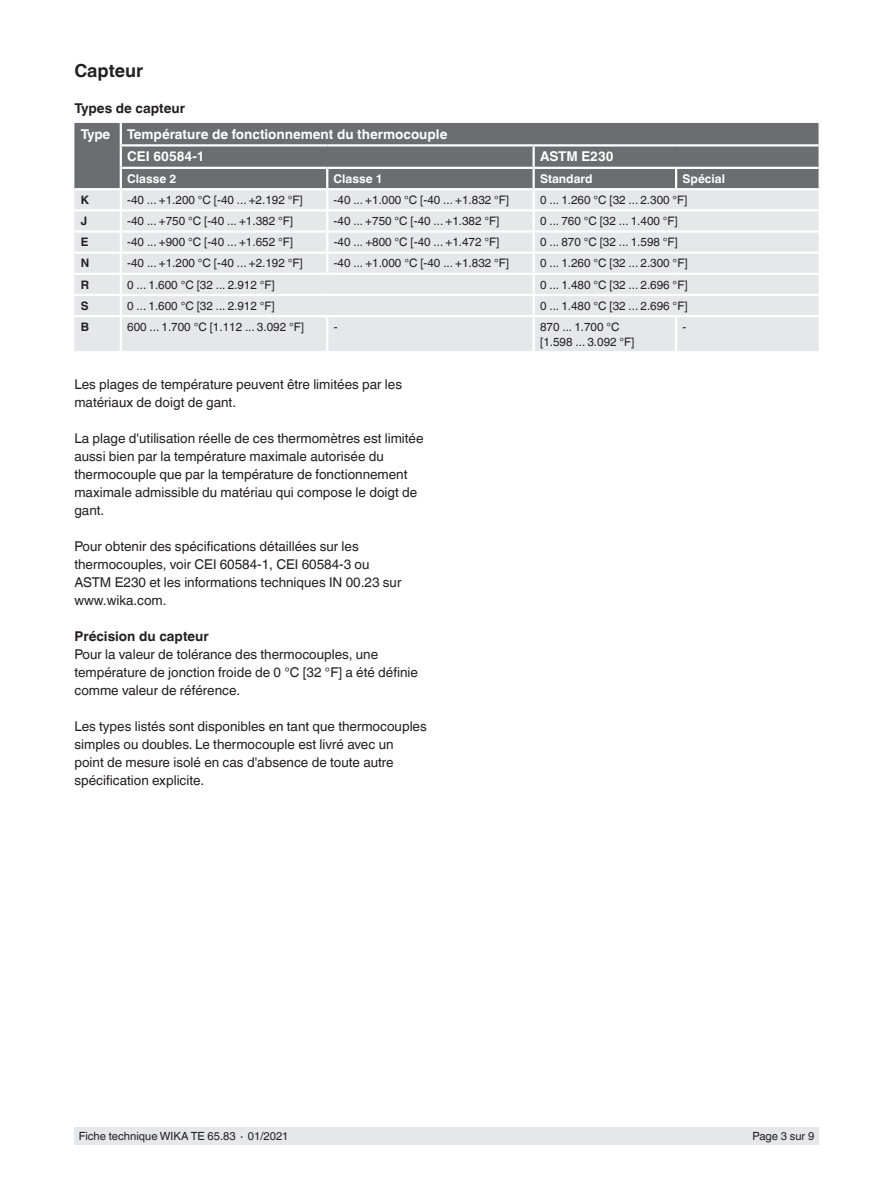
<style>
.page{position:relative;width:893px;height:1188px;background:#fff}
.page>*{position:absolute;margin:0;border:0;box-sizing:border-box;transform-origin:0 0}
.t1{font:700 18px "Helvetica World";color:#231f20}
.t2{font:13.5px/18px "Helvetica World";color:#231f20}
.t3{font:700 13.5px/22.5px "Helvetica World";color:#fff}
.t4{font:700 13.5px "Helvetica World";color:#231f20}
.t5{font:700 12px "Helvetica World";color:#fff}
.t6{font:11.7px/15px "Helvetica World";color:#231f20}
.t7{font:700 11.7px "Helvetica World";color:#231f20}
.t8{font:11.25px "Helvetica World";color:#231f20}
</style>
<div class="page">
<div style="left:74px;top:1128px;width:745px;height:17px;background:#e6e7e9"></div>
<div style="left:74px;top:123px;width:745px;height:65px;background:#6c6d70"></div>
<div style="left:74px;top:190px;width:745px;height:161px;background:#e6e7e9"></div>
<hr style="left:532px;top:169px;width:3px;height:19px;background:#fff">
<svg style="left:675px;top:169px;width:2px;height:19px"></svg>
<hr style="left:534px;top:167px;width:142px;height:2px;background:#fff">
<hr style="left:676px;top:167px;width:143px;height:2px;background:#fff">
<hr style="left:532px;top:147px;width:3px;height:20px;background:#fff">
<hr style="left:120px;top:167px;width:207px;height:2px;background:#fff">
<hr style="left:327px;top:167px;width:207px;height:2px;background:#fff">
<hr style="left:120px;top:144px;width:207px;height:3px;background:#fff">
<hr style="left:327px;top:144px;width:207px;height:3px;background:#fff">
<hr style="left:534px;top:144px;width:142px;height:3px;background:#fff">
<hr style="left:676px;top:144px;width:143px;height:3px;background:#fff">
<hr style="left:120px;top:123px;width:2px;height:21px;background:#fff">
<hr style="left:120px;top:147px;width:2px;height:20px;background:#fff">
<hr style="left:532px;top:190px;width:3px;height:19px;background:#fff">
<hr style="left:74px;top:209px;width:47px;height:2px;background:#fff">
<hr style="left:121px;top:209px;width:206px;height:2px;background:#fff">
<hr style="left:327px;top:209px;width:207px;height:2px;background:#fff">
<hr style="left:534px;top:209px;width:142px;height:2px;background:#fff">
<hr style="left:532px;top:211px;width:3px;height:19px;background:#fff">
<hr style="left:676px;top:209px;width:143px;height:2px;background:#fff">
<hr style="left:74px;top:230px;width:47px;height:3px;background:#fff">
<hr style="left:121px;top:230px;width:206px;height:3px;background:#fff">
<hr style="left:327px;top:230px;width:207px;height:3px;background:#fff">
<hr style="left:534px;top:230px;width:142px;height:3px;background:#fff">
<hr style="left:532px;top:233px;width:3px;height:19px;background:#fff">
<hr style="left:676px;top:230px;width:143px;height:3px;background:#fff">
<hr style="left:74px;top:252px;width:47px;height:2px;background:#fff">
<hr style="left:121px;top:252px;width:206px;height:2px;background:#fff">
<hr style="left:327px;top:252px;width:207px;height:2px;background:#fff">
<svg style="left:326px;top:169px;width:2px;height:104px"></svg>
<hr style="left:534px;top:252px;width:142px;height:2px;background:#fff">
<hr style="left:532px;top:254px;width:3px;height:19px;background:#fff">
<hr style="left:676px;top:252px;width:143px;height:2px;background:#fff">
<hr style="left:74px;top:273px;width:47px;height:2px;background:#fff">
<hr style="left:121px;top:273px;width:206px;height:2px;background:#fff">
<hr style="left:327px;top:273px;width:207px;height:2px;background:#fff">
<hr style="left:534px;top:273px;width:142px;height:2px;background:#fff">
<hr style="left:532px;top:275px;width:3px;height:19px;background:#fff">
<hr style="left:676px;top:273px;width:143px;height:2px;background:#fff">
<hr style="left:74px;top:294px;width:47px;height:2px;background:#fff">
<hr style="left:121px;top:294px;width:206px;height:2px;background:#fff">
<svg style="left:120px;top:169px;width:2px;height:146px"></svg>
<hr style="left:327px;top:294px;width:207px;height:2px;background:#fff">
<hr style="left:534px;top:294px;width:142px;height:2px;background:#fff">
<hr style="left:532px;top:296px;width:3px;height:19px;background:#fff">
<hr style="left:676px;top:294px;width:143px;height:2px;background:#fff">
<hr style="left:74px;top:315px;width:47px;height:2px;background:#fff">
<hr style="left:121px;top:315px;width:206px;height:2px;background:#fff">
<hr style="left:120px;top:317px;width:2px;height:34px;background:#fff">
<hr style="left:327px;top:315px;width:207px;height:2px;background:#fff">
<hr style="left:326px;top:317px;width:2px;height:34px;background:#fff">
<hr style="left:534px;top:315px;width:142px;height:2px;background:#fff">
<hr style="left:532px;top:317px;width:3px;height:34px;background:#fff">
<hr style="left:676px;top:315px;width:143px;height:2px;background:#fff">
<hr style="left:675px;top:317px;width:2px;height:34px;background:#fff">
<h1 class="t1" style="left:74px;top:60px;width:70px">Capteur</h1>
<p class="t4" style="left:74px;top:100px;width:112px">Types de capteur</p>
<p class="t3" style="left:81px;top:123px;width:31px">Type</p>
<p class="t3" style="left:127px;top:123px;width:322px">Température de fonctionnement du thermocouple<br>CEI 60584-1</p>
<p class="t3" style="left:540px;top:146px;width:75px">ASTM E230</p>
<p class="t5" style="left:127px;top:172px;width:51px">Classe 2</p>
<p class="t5" style="left:334px;top:172px;width:51px">Classe 1</p>
<p class="t5" style="left:540px;top:172px;width:54px">Standard</p>
<p class="t5" style="left:682px;top:172px;width:44px">Spécial</p>
<p class="t7" style="left:81px;top:193px;width:10px">K</p>
<p class="t6" style="left:127px;top:192px;width:177px">-40 ... +1.200 °C [-40 ... +2.192 °F]</p>
<p class="t6" style="left:334px;top:192px;width:177px">-40 ... +1.000 °C [-40 ... +1.832 °F]</p>
<p class="t6" style="left:540px;top:192px;width:149px">0 ... 1.260 °C [32 ... 2.300 °F]</p>
<p class="t7" style="left:81px;top:214px;width:8px">J</p>
<p class="t6" style="left:127px;top:214px;width:167px">-40 ... +750 °C [-40 ... +1.382 °F]</p>
<p class="t6" style="left:334px;top:214px;width:167px">-40 ... +750 °C [-40 ... +1.382 °F]</p>
<p class="t6" style="left:540px;top:214px;width:139px">0 ... 760 °C [32 ... 1.400 °F]</p>
<p class="t7" style="left:81px;top:235px;width:9px">E</p>
<p class="t6" style="left:127px;top:235px;width:167px">-40 ... +900 °C [-40 ... +1.652 °F]</p>
<p class="t6" style="left:334px;top:235px;width:167px">-40 ... +800 °C [-40 ... +1.472 °F]</p>
<p class="t6" style="left:540px;top:235px;width:139px">0 ... 870 °C [32 ... 1.598 °F]</p>
<p class="t7" style="left:81px;top:257px;width:10px">N</p>
<p class="t6" style="left:127px;top:256px;width:177px">-40 ... +1.200 °C [-40 ... +2.192 °F]</p>
<p class="t6" style="left:334px;top:256px;width:177px">-40 ... +1.000 °C [-40 ... +1.832 °F]</p>
<p class="t6" style="left:540px;top:256px;width:149px">0 ... 1.260 °C [32 ... 2.300 °F]</p>
<p class="t7" style="left:81px;top:278px;width:10px">R</p>
<p class="t6" style="left:127px;top:277px;width:149px">0 ... 1.600 °C [32 ... 2.912 °F]</p>
<p class="t6" style="left:540px;top:277px;width:149px">0 ... 1.480 °C [32 ... 2.696 °F]</p>
<p class="t7" style="left:81px;top:299px;width:9px">S</p>
<p class="t6" style="left:127px;top:298px;width:149px">0 ... 1.600 °C [32 ... 2.912 °F]</p>
<p class="t6" style="left:540px;top:298px;width:149px">0 ... 1.480 °C [32 ... 2.696 °F]</p>
<p class="t7" style="left:81px;top:320px;width:10px">B</p>
<p class="t6" style="left:127px;top:319px;width:178px">600 ... 1.700 °C [1.112 ... 3.092 °F]</p>
<p class="t6" style="left:334px;top:319px;width:5px">-</p>
<p class="t6" style="left:540px;top:319px;width:96px">870 ... 1.700 °C [1.598 ... 3.092 °F]</p>
<p class="t6" style="left:682px;top:319px;width:5px">-</p>
<p class="t2" style="left:74px;top:376px;width:329px">Les plages de température peuvent être limitées par les matériaux de doigt de gant.</p>
<p class="t2" style="left:74px;top:430px;width:351px">La plage d'utilisation réelle de ces thermomètres est limitée aussi bien par la température maximale autorisée du thermocouple que par la température de fonctionnement maximale admissible du matériau qui compose le doigt de gant.</p>
<p class="t2" style="left:74px;top:538px;width:328px">Pour obtenir des spécifications détaillées sur les thermocouples, voir CEI 60584-1, CEI 60584-3 ou ASTM E230 et les informations techniques IN 00.23 sur www.wika.com.</p>
<p class="t4" style="left:74px;top:629px;width:136px">Précision du capteur</p>
<p class="t2" style="left:74px;top:646px;width:345px">Pour la valeur de tolérance des thermocouples, une température de jonction froide de 0 °C [32 °F] a été définie comme valeur de référence.</p>
<p class="t2" style="left:74px;top:718px;width:354px">Les types listés sont disponibles en tant que thermocouples simples ou doubles. Le thermocouple est livré avec un<br>point de mesure isolé en cas d'absence de toute autre spécification explicite.</p>
<p class="t8" style="left:79px;top:1130px;width:211px">Fiche technique WIKA TE 65.83 ∙ 01/2021</p>
<p class="t8" style="left:753px;top:1130px;width:63px">Page 3 sur 9</p>
</div>
